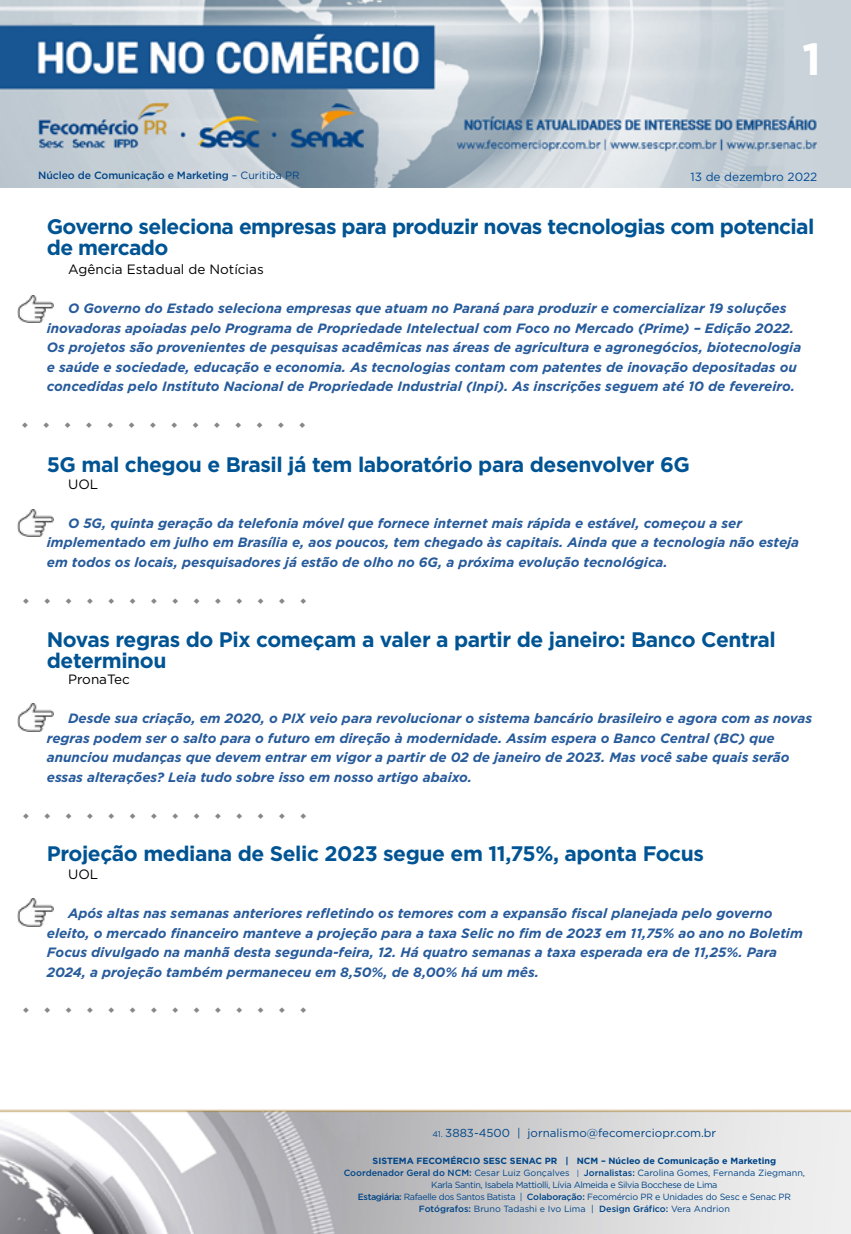
<style>
.page{position:relative;width:851px;height:1234px;background:#fff}
.page>*{position:absolute;margin:0;border:0;box-sizing:border-box;transform-origin:0 0}
.t1{font:700 45px "Gotham";color:#fff}
.TITULO_2_linhas{font:700 21px/21px "Gotham";letter-spacing:-.02em;color:#005493}
.HJ_NO_COMERCIO{font:italic 700 13.5px/19.5px "Gotham";color:#275b9b}
.HJ_NO_COMERCIO-2{font:13.5px "Gotham";color:#000}
.t2{font:11.85px "Gotham";color:#004a93}
.t3{font:11.55px "Gotham";color:#004587}
.t4{font:500 10.5px "Gotham";letter-spacing:-.01em;color:#004587}
.t5{font:9px/12px "Gotham";letter-spacing:-.04em;color:#004587;text-align:center}
.t6{font:700 9px/12px "Gotham";color:#004587;text-align:center}
.s1{font-weight:400}
.s2{font-size:8.25px}
.s3{font-weight:500}
.s4{font-weight:400;font-size:7.65px}
</style>
<div class="page">
<img style="left:0;top:0;width:850px;height:188px">
<img style="left:0;top:1109px;width:850px;height:124px">
<img style="left:18px;top:295px;width:35px;height:28px">
<img style="left:18px;top:509px;width:35px;height:28px">
<img style="left:18px;top:703px;width:35px;height:28px">
<img style="left:18px;top:898px;width:35px;height:27px">
<p class="t1" style="left:802px;top:29px;width:20px">1</p>
<p class="t4" style="left:38px;top:168px;width:263px">Núcleo de Comunicação e Marketing <span class="s1">– Curitiba PR</span></p>
<p class="t2" style="left:690px;top:170px;width:128px">13 de dezembro 2022</p>
<p class="TITULO_2_linhas" style="left:47px;top:216px;width:769px">Governo seleciona empresas para produzir novas tecnologias com potencial de mercado</p>
<p class="HJ_NO_COMERCIO-2" style="left:68px;top:262px;width:197px">Agência Estadual de Notícias</p>
<p class="HJ_NO_COMERCIO" style="left:47px;top:298px;width:756px;text-align:center">O Governo do Estado seleciona empresas que atuam no Paraná para produzir e comercializar 19 soluções inovadoras apoiadas pelo Programa de Propriedade Intelectual com Foco no Mercado (Prime) – Edição 2022.<br>Os projetos são provenientes de pesquisas acadêmicas nas áreas de agricultura e agronegócios, biotecnologia e saúde e sociedade, educação e economia. As tecnologias contam com patentes de inovação depositadas ou concedidas pelo Instituto Nacional de Propriedade Industrial (Inpi). As inscrições seguem até 10 de fevereiro.</p>
<p class="TITULO_2_linhas" style="left:47px;top:454px;width:644px">5G mal chegou e Brasil já tem laboratório para desenvolver 6G</p>
<p class="HJ_NO_COMERCIO-2" style="left:68px;top:476px;width:32px">UOL</p>
<p class="HJ_NO_COMERCIO" style="left:47px;top:513px;width:753px;text-indent:21px">O 5G, quinta geração da telefonia móvel que fornece internet mais rápida e estável, começou a ser implementado em julho em Brasília e, aos poucos, tem chegado às capitais. Ainda que a tecnologia não esteja em todos os locais, pesquisadores já estão de olho no 6G, a próxima evolução tecnológica.</p>
<p class="TITULO_2_linhas" style="left:47px;top:628px;width:730px">Novas regras do Pix começam a valer a partir de janeiro: Banco Central determinou</p>
<p class="HJ_NO_COMERCIO-2" style="left:68px;top:671px;width:63px">PronaTec</p>
<p class="HJ_NO_COMERCIO" style="left:47px;top:708px;width:766px;text-indent:21px">Desde sua criação, em 2020, o PIX veio para revolucionar o sistema bancário brasileiro e agora com as novas regras podem ser o salto para o futuro em direção à modernidade. Assim espera o Banco Central (BC) que anunciou mudanças que devem entrar em vigor a partir de 02 de janeiro de 2023. Mas você sabe quais serão essas alterações? Leia tudo sobre isso em nosso artigo abaixo.</p>
<p class="TITULO_2_linhas" style="left:47px;top:842px;width:658px">Projeção mediana de Selic 2023 segue em 11,75%, aponta Focus</p>
<p class="HJ_NO_COMERCIO-2" style="left:68px;top:866px;width:32px">UOL</p>
<p class="HJ_NO_COMERCIO" style="left:47px;top:903px;width:757px;text-indent:21px">Após altas nas semanas anteriores refletindo os temores com a expansão fiscal planejada pelo governo eleito, o mercado financeiro manteve a projeção para a taxa Selic no fim de 2023 em 11,75% ao ano no Boletim Focus divulgado na manhã desta segunda-feira, 12. Há quatro semanas a taxa esperada era de 11,25%. Para 2024, a projeção também permaneceu em 8,50%, de 8,00% há um mês.</p>
<p class="t3" style="left:432px;top:1126px;width:285px"><span class="s2">41.</span> 3883-4500 | jornalismo@fecomerciopr.com.br</p>
<p class="t6" style="left:343px;top:1154px;width:463px">SISTEMA FECOMÉRCIO SESC SENAC PR | NCM – Núcleo de Comunicação e Marketing<br><span class="s3">Coordenador Geral do NCM:</span> <span class="s1">Cesar Luiz Gonçalves</span> <span class="s4">|</span> <span class="s3">Jornalistas:</span> <span class="s1">Carolina Gomes, Fernanda Ziegmann,</span></p>
<p class="t5" style="left:358px;top:1178px;width:434px">Karla Santin, Isabela Mattiolli, Lívia Almeida e Silvia Bocchese de Lima<br><span class="s3">Estagiária:</span> Rafaelle dos Santos Batista | <span class="s3">Colaboração:</span> Fecomércio PR e Unidades do Sesc e Senac PR<br><span class="s3">Fotógrafos:</span> Bruno Tadashi e Ivo Lima | <span class="s3">Design Gráfico:</span> Vera Andrion</p>
</div>
